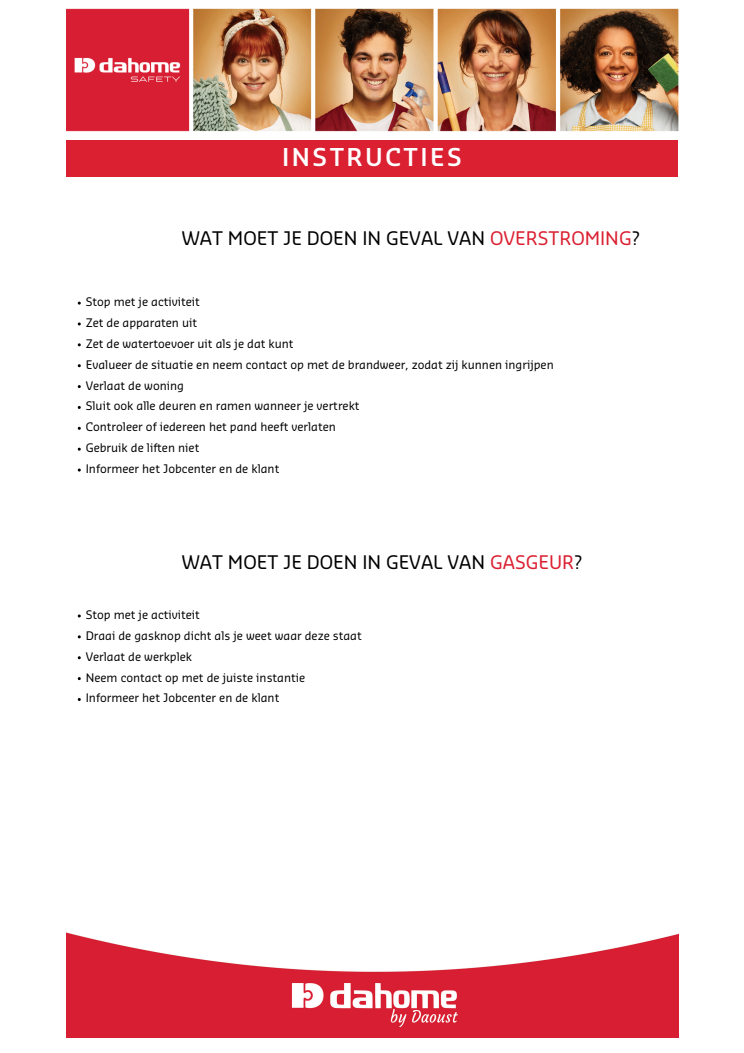
<style>
.page{position:relative;width:744px;height:1053px;background:#fff}
.page>*{position:absolute;margin:0;border:0;box-sizing:border-box;transform-origin:0 0}
.t1{font:600 24px "Sansa Pro";letter-spacing:.105em;color:#fff}
.t2{font:18.28px "Sansa Pro";color:#000}
.t3{font:11.52px "Sansa Pro";color:#000}
.s1{color:#db2032}
</style>
<div class="page">
<div style="left:66px;top:139px;width:612px;height:38px;background:#db2032"></div>
<img style="left:66px;top:8px;width:612px;height:124px">
<img style="left:66px;top:932px;width:612px;height:105px">
<p class="t1" style="left:282px;top:146px;width:181px">INSTRUCTIES</p>
<p class="t2" style="left:182px;top:230px;width:459px">WAT MOET JE DOEN IN GEVAL VAN <span class="s1">OVERSTROMING</span>?</p>
<h1 class="t3" style="left:86px;top:297px;width:116px">Stop met je activiteit</h1>
<h2 class="t3" style="left:86px;top:317px;width:113px">Zet de apparaten uit</h2>
<p class="t3" style="left:86px;top:338px;width:209px">Zet de watertoevoer uit als je dat kunt</p>
<p class="t3" style="left:86px;top:359px;width:469px">Evalueer de situatie en neem contact op met de brandweer, zodat zij kunnen ingrijpen</p>
<p class="t3" style="left:86px;top:380px;width:100px">Verlaat de woning</p>
<p class="t3" style="left:86px;top:401px;width:275px">Sluit ook alle deuren en ramen wanneer je vertrekt</p>
<p class="t3" style="left:86px;top:422px;width:252px">Controleer of iedereen het pand heeft verlaten</p>
<p class="t3" style="left:86px;top:443px;width:115px">Gebruik de liften niet</p>
<p class="t3" style="left:86px;top:463px;width:195px">Informeer het Jobcenter en de klant</p>
<p class="t2" style="left:182px;top:554px;width:402px">WAT MOET JE DOEN IN GEVAL VAN <span class="s1">GASGEUR</span>?</p>
<p class="t3" style="left:86px;top:609px;width:116px">Stop met je activiteit</p>
<h2 class="t3" style="left:86px;top:630px;width:278px">Draai de gasknop dicht als je weet waar deze staat</h2>
<p class="t3" style="left:86px;top:651px;width:108px">Verlaat de werkplek</p>
<p class="t3" style="left:86px;top:672px;width:221px">Neem contact op met de juiste instantie</p>
<p class="t3" style="left:86px;top:693px;width:195px">Informeer het Jobcenter en de klant</p>
</div>
